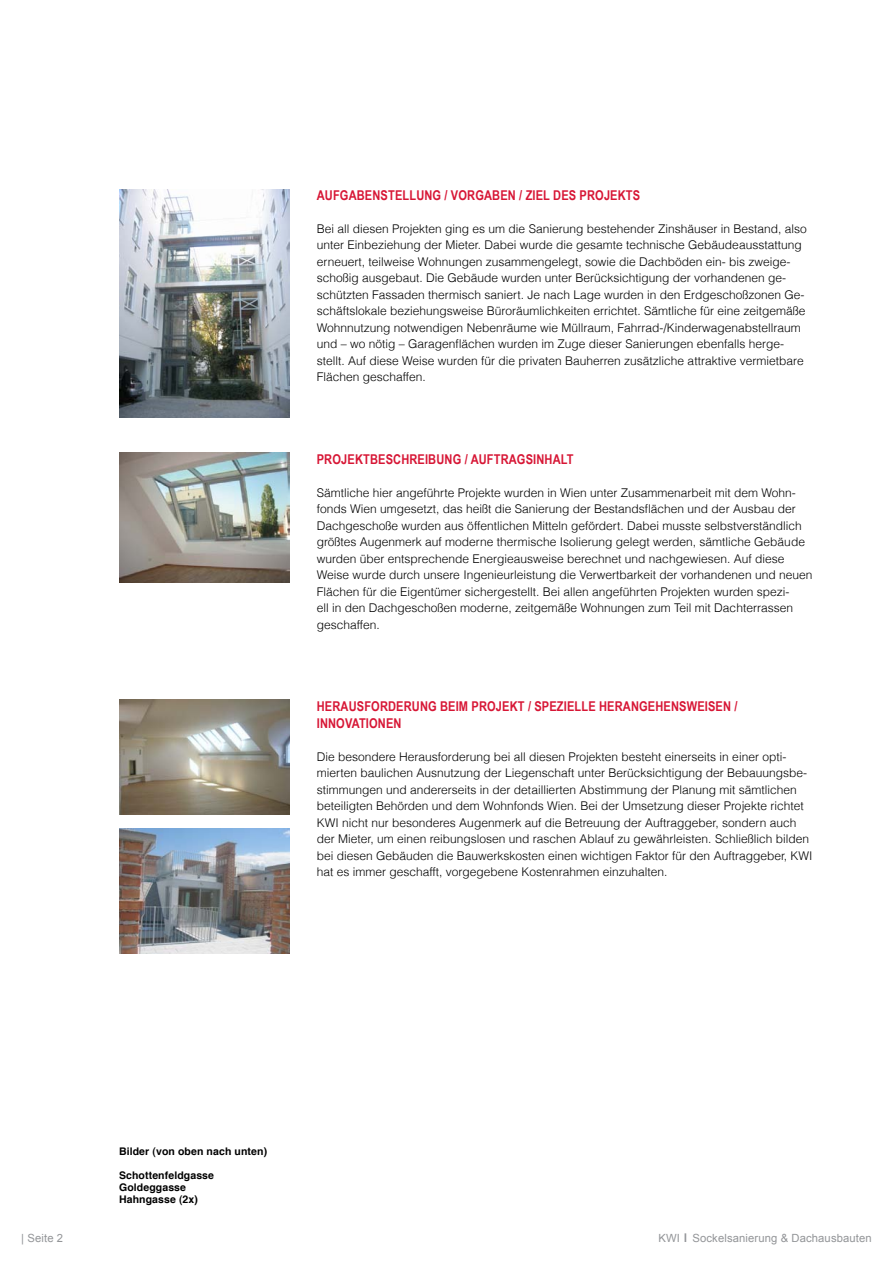
<style>
.page{position:relative;width:893px;height:1263px;background:#fff}
.page>*{position:absolute;margin:0;border:0;box-sizing:border-box;transform-origin:0 0}
.t1{font:700 13.5px/16.5px "Arial Narrow";letter-spacing:.01em;color:#d71635}
.t2{font:300 12px/16.5px "Helvetica";color:#000}
.t3{font:11.25px "Arial";letter-spacing:.01em;color:#939598}
.t4{font:700 10.5px/12px "Helvetica";letter-spacing:.01em;color:#000}
.s1{font-family:"Helvetica";font-weight:700;font-size:12px}
</style>
<div class="page">
<img style="left:119px;top:452px;width:170px;height:131px">
<img style="left:119px;top:829px;width:170px;height:125px">
<img style="left:119px;top:700px;width:170px;height:114px">
<img style="left:119px;top:190px;width:170px;height:227px">
<p class="t1" style="left:317px;top:186px;width:324px">AUFGABENSTELLUNG / VORGABEN / ZIEL DES PROJEKTS</p>
<p class="t2" style="left:317px;top:220px;width:491px">Bei all diesen Projekten ging es um die Sanierung bestehender Zinshäuser in Bestand, also unter Einbeziehung der Mieter. Dabei wurde die gesamte technische Gebäudeausstattung erneuert, teilweise Wohnungen zusammengelegt, sowie die Dachböden ein- bis zweige&shy;schoßig ausgebaut. Die Gebäude wurden unter Berücksichtigung der vorhandenen ge&shy;schützten Fassaden thermisch saniert. Je nach Lage wurden in den Erdgeschoßzonen Ge&shy;schäftslokale beziehungsweise Büroräumlichkeiten errichtet. Sämtliche für eine zeitgemäße Wohnnutzung notwendigen Nebenräume wie Müllraum, Fahrrad-/Kinderwagenabstellraum und – wo nötig – Garagenflächen wurden im Zuge dieser Sanierungen ebenfalls herge&shy;stellt. Auf diese Weise wurden für die privaten Bauherren zusätzliche attraktive vermietbare Flächen geschaffen.</p>
<p class="t1" style="left:317px;top:450px;width:258px">PROJEKTBESCHREIBUNG / AUFTRAGSINHALT</p>
<p class="t2" style="left:317px;top:484px;width:497px">Sämtliche hier angeführte Projekte wurden in Wien unter Zusammenarbeit mit dem Wohn&shy;fonds Wien umgesetzt, das heißt die Sanierung der Bestandsflächen und der Ausbau der Dachgeschoße wurden aus öffentlichen Mitteln gefördert. Dabei musste selbstverständlich größtes Augenmerk auf moderne thermische Isolierung gelegt werden, sämtliche Gebäude wurden über entsprechende Energieausweise berechnet und nachgewiesen. Auf diese Weise wurde durch unsere Ingenieurleistung die Verwertbarkeit der vorhandenen und neuen Flächen für die Eigentümer sichergestellt. Bei allen angeführten Projekten wurden spezi-<br>ell in den Dachgeschoßen moderne, zeitgemäße Wohnungen zum Teil mit Dachterrassen geschaffen.</p>
<p class="t1" style="left:317px;top:698px;width:422px">HERAUSFORDERUNG BEIM PROJEKT / SPEZIELLE HERANGEHENSWEISEN /<br>INNOVATIONEN</p>
<p class="t2" style="left:317px;top:748px;width:497px">Die besondere Herausforderung bei all diesen Projekten besteht einerseits in einer opti&shy;mierten baulichen Ausnutzung der Liegenschaft unter Berücksichtigung der Bebauungsbe&shy;stimmungen und andererseits in der detaillierten Abstimmung der Planung mit sämtlichen beteiligten Behörden und dem Wohnfonds Wien. Bei der Umsetzung dieser Projekte richtet KWI nicht nur besonderes Augenmerk auf die Betreuung der Auftraggeber, sondern auch der Mieter, um einen reibungslosen und raschen Ablauf zu gewährleisten. Schließlich bilden bei diesen Gebäuden die Bauwerkskosten einen wichtigen Faktor für den Auftraggeber, KWI hat es immer geschafft, vorgegebene Kostenrahmen einzuhalten.</p>
<p class="t3" style="left:21px;top:1230px;width:43px">| Seite 2</p>
<p class="t4" style="left:119px;top:1145px;width:150px">Bilder (von oben nach unten)</p>
<p class="t4" style="left:119px;top:1169px;width:97px">Schottenfeldgasse<br>Goldeggasse<br>Hahngasse (2x)</p>
<p class="t3" style="left:658px;top:1230px;width:215px">KWI <span class="s1">|</span> Sockelsanierung &amp; Dachausbauten</p>
</div>
